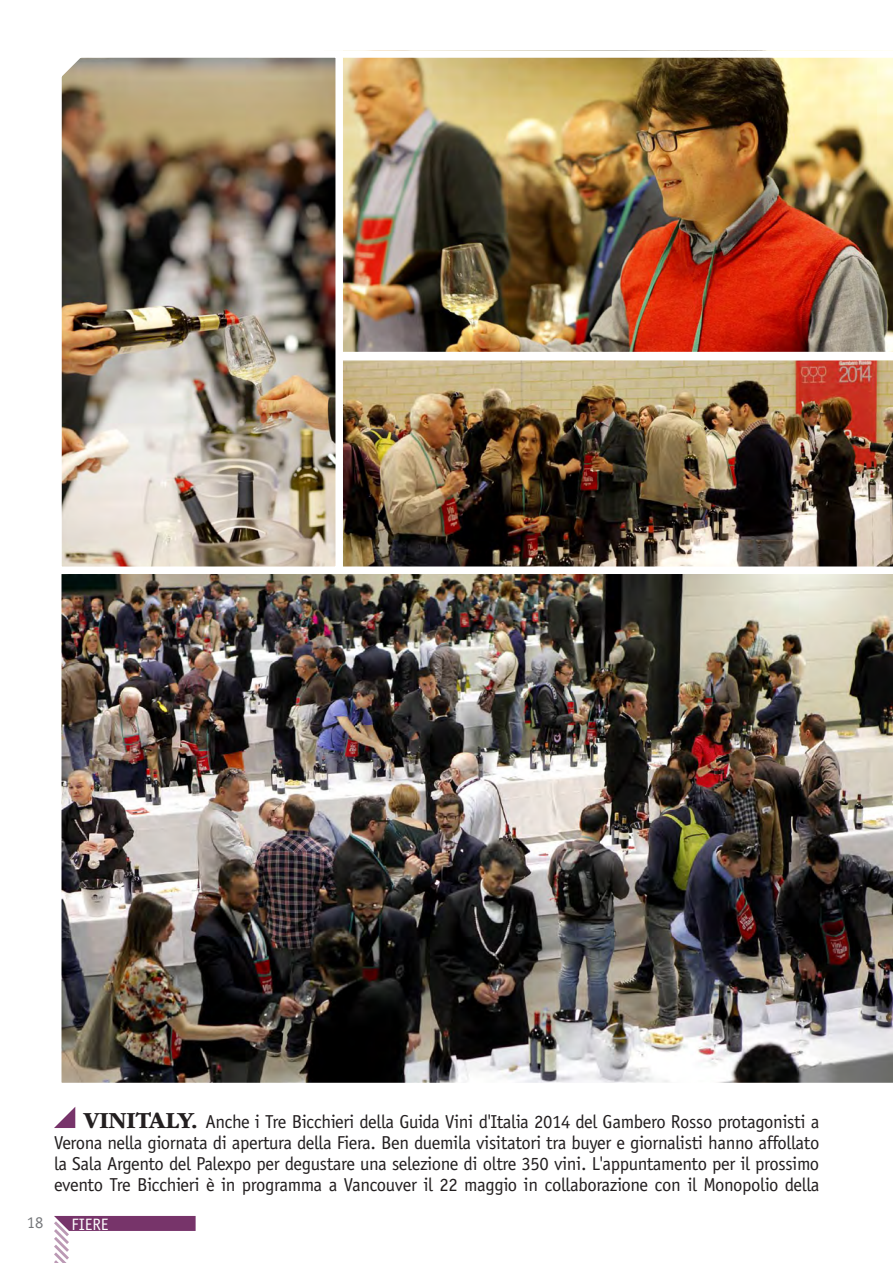
<style>
.page{position:relative;width:893px;height:1263px;background:#fff}
.page>*{position:absolute;margin:0;border:0;box-sizing:border-box;transform-origin:0 0}
.testo_box_nero{font:18.75px/21px "Officina Sans Std";letter-spacing:-.02em;color:#231f20;text-align:justify}
.t1{font:16.5px "Officina Sans Std";color:#fff}
.t2{font:16.5px "Officina Sans Std";color:#76787b}
.s1{font-family:"ITC Garamond Std";font-weight:700;font-size:24px}
</style>
<div class="page">
<svg style="left:54px;top:1216px;width:142px;height:47px"></svg>
<img style="left:347px;top:50px;width:546px;height:302px">
<img style="left:61px;top:574px;width:832px;height:509px">
<img style="left:347px;top:360px;width:546px;height:207px">
<img style="left:61px;top:50px;width:286px;height:528px">
<svg style="left:54px;top:1107px;width:21px;height:21px"></svg>
<p class="testo_box_nero" style="left:54px;top:1111px;width:767px;text-indent:29px"><span class="s1">VINITALY.</span> Anche i Tre Bicchieri della Guida Vini d'Italia 2014 del Gambero Rosso protagonisti a Verona nella giornata di apertura della Fiera. Ben duemila visitatori tra buyer e giornalisti hanno affollato la Sala Argento del Palexpo per degustare una selezione di oltre 350 vini. L'appuntamento per il prossimo evento Tre Bicchieri è in programma a Vancouver il 22 maggio in collaborazione con il Monopolio della</p>
<p class="t2" style="left:27px;top:1213px;width:18px">18</p>
<p class="t1" style="left:72px;top:1215px;width:38px">FIERE</p>
</div>
